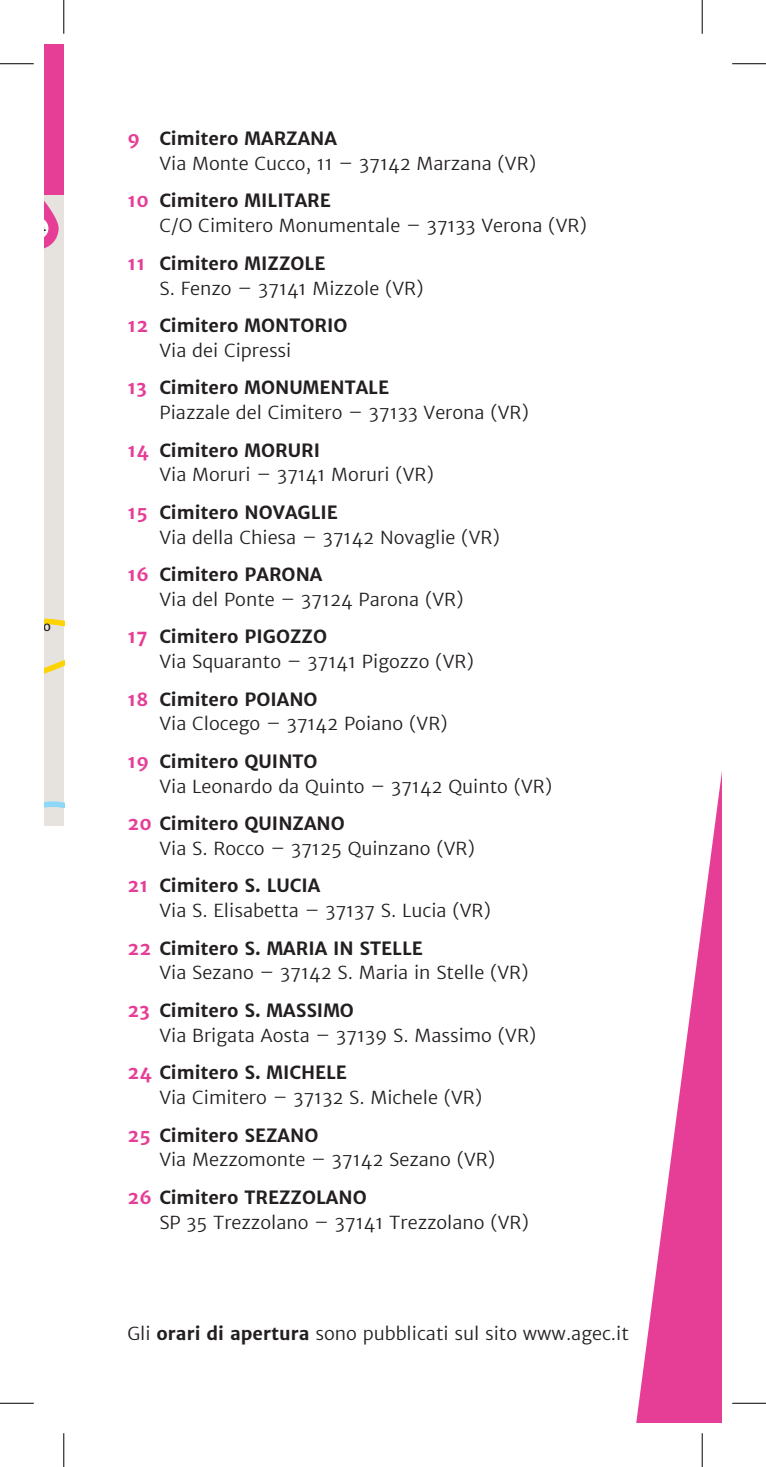
<style>
.page{position:relative;width:766px;height:1467px;background:#fff}
.page>*{position:absolute;margin:0;border:0;box-sizing:border-box;transform-origin:0 0}
.t1{font:300 18px/24.8px "Merriweather Sans";color:#231f20}
.t2{font:700 18px/24.8px "Merriweather Sans";color:#231f20}
.t3{font:700 15.53px "Merriweather Sans";color:#231f20}
.s1{font-weight:700;color:#e63e97}
.s2{font-weight:700}
.s3{color:#e63e97}
.s4{font-weight:300}
</style>
<div class="page">
<svg style="left:636px;top:779px;width:85px;height:643px"></svg>
<div style="left:45px;top:45px;width:19px;height:198px;background:#e63e97"></div>
<div style="left:45px;top:195px;width:19px;height:631px;background:#e6e3de"></div>
<svg style="left:45px;top:618px;width:19px;height:190px"></svg>
<svg style="left:45px;top:202px;width:14px;height:46px"></svg>
<hr style="left:0;top:63px;width:34px;height:1px;background:#000">
<hr style="left:731px;top:63px;width:34px;height:1px;background:#000">
<hr style="left:0;top:1403px;width:34px;height:1px;background:#000">
<hr style="left:731px;top:1403px;width:34px;height:1px;background:#000">
<hr style="left:63px;top:0;width:1px;height:34px;background:#000">
<hr style="left:63px;top:1433px;width:1px;height:34px;background:#000">
<hr style="left:701px;top:0;width:1px;height:34px;background:#000">
<hr style="left:701px;top:1433px;width:1px;height:34px;background:#000">
<p class="t3" style="left:28px;top:216px;width:20px">14</p>
<p class="t1" style="left:159px;top:127px;width:378px;text-indent:-32px"><span class="s1">9</span> <span class="s2">Cimitero MARZANA<br></span>Via Monte Cucco, 11 – 37142 Marzana (VR)</p>
<p class="t1" style="left:159px;top:189px;width:428px;text-indent:-32px"><span class="s1">10</span> <span class="s2">Cimitero MILITARE<br></span>C/O Cimitero Monumentale – 37133 Verona (VR)</p>
<p class="t1" style="left:159px;top:251px;width:265px;text-indent:-32px"><span class="s1">11</span> <span class="s2">Cimitero MIZZOLE<br></span>S. Fenzo – 37141 Mizzole (VR)</p>
<p class="t2" style="left:159px;top:313px;width:189px;text-indent:-32px"><span class="s3">12</span> Cimitero MONTORIO<br><span class="s4">Via dei Cipressi</span></p>
<p class="t1" style="left:159px;top:376px;width:371px;text-indent:-32px"><span class="s1">13</span> <span class="s2">Cimitero MONUMENTALE<br></span>Piazzale del Cimitero – 37133 Verona (VR)</p>
<p class="t1" style="left:159px;top:438px;width:276px;text-indent:-32px"><span class="s1">14</span> <span class="s2">Cimitero MORURI<br></span>Via Moruri – 37141 Moruri (VR)</p>
<p class="t1" style="left:159px;top:500px;width:342px;text-indent:-32px"><span class="s1">15</span> <span class="s2">Cimitero NOVAGLIE<br></span>Via della Chiesa – 37142 Novaglie (VR)</p>
<p class="t1" style="left:159px;top:562px;width:305px;text-indent:-32px"><span class="s1">16</span> <span class="s2">Cimitero PARONA<br></span>Via del Ponte – 37124 Parona (VR)</p>
<p class="t1" style="left:159px;top:625px;width:316px;text-indent:-32px"><span class="s1">17</span> <span class="s2">Cimitero PIGOZZO<br></span>Via Squaranto – 37141 Pigozzo (VR)</p>
<p class="t1" style="left:159px;top:687px;width:289px;text-indent:-32px"><span class="s1">18</span> <span class="s2">Cimitero POIANO<br></span>Via Clocego – 37142 Poiano (VR)</p>
<p class="t1" style="left:159px;top:749px;width:394px;text-indent:-32px"><span class="s1">19</span> <span class="s2">Cimitero QUINTO<br></span>Via Leonardo da Quinto – 37142 Quinto (VR)</p>
<p class="t1" style="left:159px;top:811px;width:317px;text-indent:-32px"><span class="s1">20</span> <span class="s2">Cimitero QUINZANO<br></span>Via S. Rocco – 37125 Quinzano (VR)</p>
<p class="t1" style="left:159px;top:874px;width:333px;text-indent:-32px"><span class="s1">21</span> <span class="s2">Cimitero S. LUCIA<br></span>Via S. Elisabetta – 37137 S. Lucia (VR)</p>
<p class="t1" style="left:159px;top:936px;width:370px;text-indent:-32px"><span class="s1">22</span> <span class="s2">Cimitero S. MARIA IN STELLE<br></span>Via Sezano – 37142 S. Maria in Stelle (VR)</p>
<p class="t1" style="left:159px;top:998px;width:378px;text-indent:-32px"><span class="s1">23</span> <span class="s2">Cimitero S. MASSIMO<br></span>Via Brigata Aosta – 37139 S. Massimo (VR)</p>
<p class="t1" style="left:159px;top:1060px;width:324px;text-indent:-32px"><span class="s1">24</span> <span class="s2">Cimitero S. MICHELE<br></span>Via Cimitero – 37132 S. Michele (VR)</p>
<p class="t1" style="left:159px;top:1123px;width:337px;text-indent:-32px"><span class="s1">25</span> <span class="s2">Cimitero SEZANO<br></span>Via Mezzomonte – 37142 Sezano (VR)</p>
<p class="t1" style="left:159px;top:1185px;width:371px;text-indent:-32px"><span class="s1">26</span> <span class="s2">Cimitero TREZZOLANO<br></span>SP 35 Trezzolano – 37141 Trezzolano (VR)</p>
<p class="t1" style="left:127px;top:1321px;width:502px">Gli <span class="s2">orari di apertura</span> sono pubblicati sul sito www.agec.it</p>
</div>
